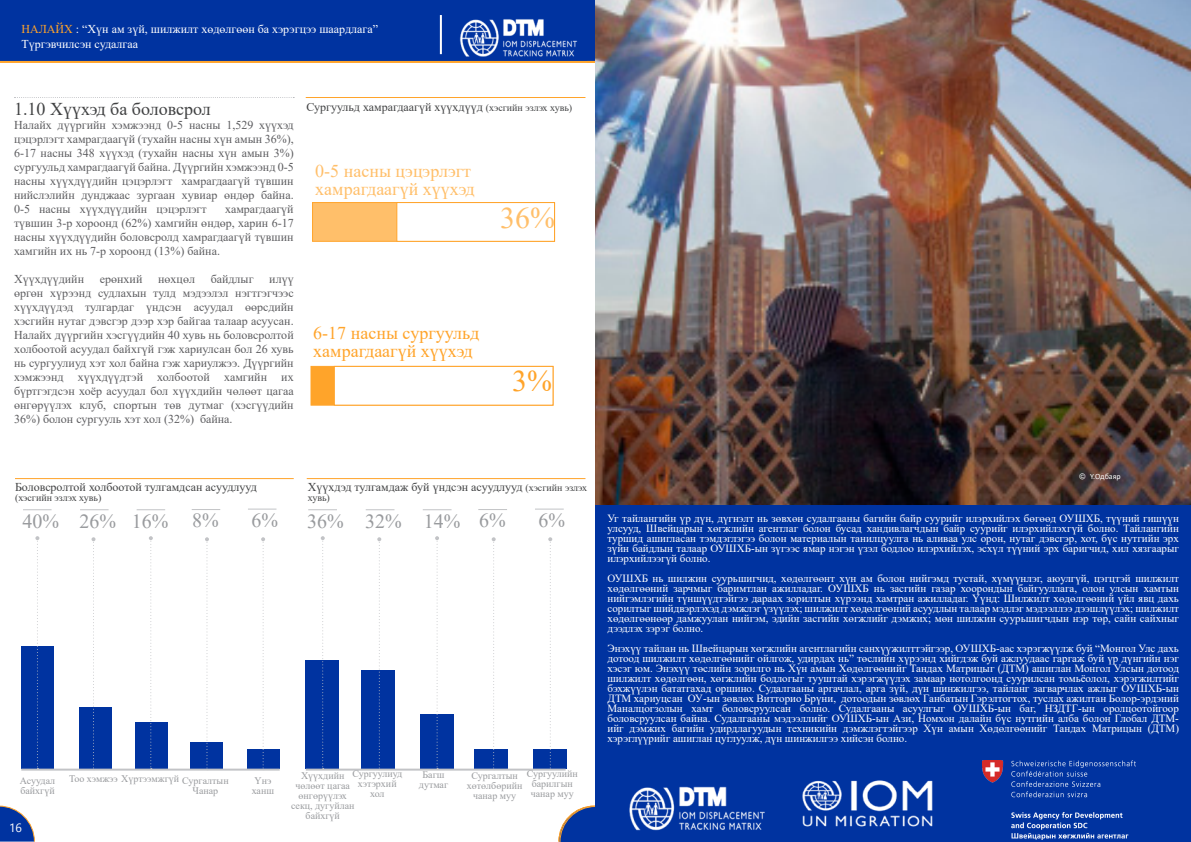
<style>
.page{position:relative;width:1191px;height:842px;background:#fff}
.page>*{position:absolute;margin:0;border:0;box-sizing:border-box;transform-origin:0 0}
.t1{font:30px "Times New Roman";color:#ffbf6a}
.t2{font:30px "Times New Roman";color:#ffa42a}
.t3{font:20px "Times New Roman";color:#999b9e}
.t4{font:18px/18px "Times New Roman";color:#ffa42a}
.t5{font:18px/18px "Times New Roman";color:#ffbf6a}
.t6{font:18px "Times New Roman";color:#414243}
.t7{font:12px/14px "Times New Roman";color:#5d5d60;text-align:justify}
.t8{font:12px "Times New Roman";color:#414243}
.t9{font:12px/15px "Times New Roman";color:#fff}
.t10{font:12px "Nirmala UI";color:#fff}
.t11{font:11px/10px "Times New Roman";color:#fff;text-align:justify}
.t12{font:10px/10px "Times New Roman";color:#999b9e;text-align:center}
.t13{font:10px "Times New Roman";color:#414243}
.t14{font:8px "Calibri";color:#fff}
.s1{color:#ffa42a}
.s2{font-size:10px}
.s3{font-family:"Gill Sans"}
</style>
<div class="page">
<div style="left:0;top:0;width:607px;height:61px;background:#0033a0"></div>
<img style="left:459px;top:19px;width:119px;height:38px">
<hr style="left:440px;top:15px;width:2px;height:39px;background:#fff">
<svg style="left:0;top:805px;width:35px;height:37px"></svg>
<hr style="left:0;top:61px;width:604px;height:2px;background:#ffa42a">
<svg style="left:558px;top:805px;width:37px;height:37px"></svg>
<svg style="left:14px;top:97px;width:280px;height:1px"></svg>
<hr style="left:306px;top:97px;width:279px;height:1px;background:#ffa42a">
<hr style="left:15px;top:478px;width:279px;height:1px;background:#ffa42a">
<hr style="left:307px;top:478px;width:278px;height:1px;background:#ffa42a">
<div style="left:312px;top:202px;width:243px;height:40px;background:#ffbf6a;border:1px solid #ffa42a"></div>
<div style="left:396px;top:202px;width:159px;height:40px;background:#fff;border:1px solid #ffa42a"></div>
<div style="left:310px;top:366px;width:243px;height:40px;background:#ffa42a;border:1px solid #ffa42a"></div>
<div style="left:334px;top:366px;width:219px;height:40px;background:#fff;border:1px solid #ffa42a"></div>
<div style="left:21px;top:646px;width:33px;height:123px;background:#0033a0"></div>
<div style="left:79px;top:707px;width:33px;height:62px;background:#0033a0"></div>
<div style="left:135px;top:722px;width:33px;height:47px;background:#0033a0"></div>
<div style="left:190px;top:742px;width:33px;height:27px;background:#0033a0"></div>
<div style="left:247px;top:749px;width:33px;height:20px;background:#0033a0"></div>
<div style="left:306px;top:660px;width:33px;height:109px;background:#0033a0"></div>
<div style="left:362px;top:670px;width:33px;height:99px;background:#0033a0"></div>
<div style="left:421px;top:714px;width:33px;height:55px;background:#0033a0"></div>
<div style="left:475px;top:749px;width:33px;height:20px;background:#0033a0"></div>
<div style="left:533px;top:749px;width:33px;height:20px;background:#0033a0"></div>
<hr style="left:21px;top:769px;width:259px;height:2px;background:#c2c3c6">
<svg style="left:35px;top:536px;width:4px;height:233px"></svg>
<svg style="left:91px;top:537px;width:4px;height:232px"></svg>
<svg style="left:149px;top:536px;width:4px;height:233px"></svg>
<svg style="left:205px;top:537px;width:4px;height:232px"></svg>
<svg style="left:261px;top:537px;width:4px;height:232px"></svg>
<svg style="left:80px;top:509px;width:29px;height:1px"></svg>
<svg style="left:23px;top:509px;width:29px;height:1px"></svg>
<svg style="left:137px;top:509px;width:28px;height:1px"></svg>
<svg style="left:192px;top:509px;width:28px;height:1px"></svg>
<svg style="left:248px;top:509px;width:28px;height:1px"></svg>
<hr style="left:306px;top:769px;width:259px;height:2px;background:#c2c3c6">
<svg style="left:321px;top:536px;width:4px;height:233px"></svg>
<svg style="left:377px;top:537px;width:4px;height:232px"></svg>
<svg style="left:435px;top:536px;width:4px;height:233px"></svg>
<svg style="left:492px;top:537px;width:4px;height:232px"></svg>
<svg style="left:548px;top:537px;width:4px;height:232px"></svg>
<svg style="left:366px;top:509px;width:28px;height:1px"></svg>
<svg style="left:308px;top:509px;width:29px;height:1px"></svg>
<svg style="left:423px;top:509px;width:28px;height:1px"></svg>
<svg style="left:478px;top:509px;width:29px;height:1px"></svg>
<svg style="left:535px;top:509px;width:29px;height:1px"></svg>
<div style="left:595px;top:504px;width:596px;height:338px;background:#0033a0"></div>
<img style="left:802px;top:780px;width:131px;height:47px">
<img style="left:629px;top:786px;width:136px;height:45px">
<img style="left:982px;top:760px;width:153px;height:79px">
<img style="left:595px;top:0;width:596px;height:504px">
<p class="t9" style="left:21px;top:21px;width:358px"><span class="s1">НАЛАЙХ</span> : “Хүн ам зүй, шилжилт хөдөлгөөн ба хэрэгцээ шаардлага”<br>Түргэвчилсэн судалгаа</p>
<p class="t6" style="left:14px;top:96px;width:198px">1.10 Хүүхэд ба боловсрол</p>
<p class="t7" style="left:14px;top:118px;width:281px">Налайх дүүргийн хэмжээнд 0-5 насны 1,529 хүүхэд цэцэрлэгт хамрагдаагүй (тухайн насны хүн амын 36%), 6-17 насны 348 хүүхэд (тухайн насны хүн амын 3%) сургуульд хамрагдаагүй байна. Дүүргийн хэмжээнд 0-5 насны хүүхдүүдийн цэцэрлэгт xамрагдаагүй түвшин нийслэлийн дунджаас зургаан xувиар өндөр байна.<br>0-5 насны хүүхдүүдийн цэцэрлэгт</p>
<p class="t7" style="left:14px;top:202px;width:281px;text-indent:211px">xамрагдаагүй түвшин 3-р хороонд (62%) xамгийн өндөр, харин 6-17 насны хүүхдүүдийн боловсролд xамрагдаагүй түвшин хамгийн их нь 7-р хороонд (13%) байна.</p>
<p class="t7" style="left:14px;top:272px;width:72px">Xүүxдүүдийн</p>
<p class="t7" style="left:100px;top:272px;width:44px">ерөнxий</p>
<p class="t7" style="left:158px;top:272px;width:38px">нөxцөл</p>
<p class="t7" style="left:211px;top:272px;width:44px">байдлыг</p>
<p class="t7" style="left:14px;top:272px;width:281px;text-indent:255px">илүү өргөн xүрээнд судлаxын тулд мэдээлэл нэгтгэгчээс xүүxдүүдэд тулгардаг үндсэн асуудал өөрсдийн xэсгийн нутаг дэвсгэр дээр xэр байгаа талаар асуусан.<br>Налайх дүүргийн xэсгүүдийн 40 хувь нь боловсролтой xолбоотой асуудал байхгүй гэж хариулсан бол 26 хувь нь сургуулиуд хэт хол байна гэж хариулжээ. Дүүргийн хэмжээнд хүүхдүүдтэй холбоотой хамгийн их бүртгэгдсэн хоёр асуудал бол хүүхдийн чөлөөт цагаа өнгөрүүлэх клуб, спортын төв дутмаг (хэсгүүдийн 36%) болон сургууль хэт хол (32%) байна.</p>
<p class="t8" style="left:306px;top:98px;width:267px">Сургуульд хамрагдаагүй хүүхдүүд <span class="s2">(хэсгийн эзлэх хувь)</span></p>
<p class="t5" style="left:315px;top:161px;width:161px">0-5 насны цэцэрлэгт xамрагдаагүй xүүxэд</p>
<p class="t1" style="left:500px;top:197px;width:56px">36%</p>
<p class="t4" style="left:313px;top:324px;width:168px">6-17 насны сургуульд xамрагдаагүй xүүxэд</p>
<p class="t2" style="left:512px;top:360px;width:41px">3%</p>
<p class="t8" style="left:15px;top:479px;width:243px">Боловсролтой холбоотой тулгамдсан асуудлууд</p>
<p class="t13" style="left:15px;top:491px;width:88px">(хэсгийн эзлэх хувь)</p>
<p class="t3" style="left:23px;top:507px;width:38px">40%</p>
<p class="t3" style="left:80px;top:507px;width:38px">26%</p>
<p class="t3" style="left:132px;top:507px;width:38px">16%</p>
<p class="t3" style="left:192px;top:507px;width:28px">8%</p>
<p class="t3" style="left:251px;top:507px;width:28px">6%</p>
<p class="t8" style="left:308px;top:479px;width:281px">Хүүхдэд тулгамдаж буй үндсэн асуудлууд <span class="s2">(хэсгийн эзлэх</span></p>
<p class="t13" style="left:308px;top:491px;width:24px">хувь)</p>
<p class="t3" style="left:307px;top:507px;width:38px">36%</p>
<p class="t3" style="left:365px;top:507px;width:38px">32%</p>
<p class="t3" style="left:424px;top:507px;width:38px">14%</p>
<p class="t3" style="left:479px;top:507px;width:28px">6%</p>
<p class="t3" style="left:538px;top:507px;width:28px">6%</p>
<p class="t12" style="left:69px;top:773px;width:112px">Тоо хэмжээ Хүртээмжгүй</p>
<p class="t12" style="left:291px;top:770px;width:65px">Хүүхдийн чөлөөт цагаа өнгөрүүлэх секц, дугуйлан байхгүй</p>
<p class="t12" style="left:352px;top:768px;width:51px">Сургуулиуд хэтэрхий</p>
<p class="t12" style="left:20px;top:775px;width:37px;text-align:left">Асуудал байхгүй</p>
<p class="t12" style="left:182px;top:775px;width:48px">Сургалтын<br>Чанар</p>
<p class="t12" style="left:254px;top:775px;width:18px">Үнэ</p>
<p class="t12" style="left:252px;top:785px;width:24px">ханш</p>
<p class="t12" style="left:370px;top:788px;width:16px">хол</p>
<p class="t10" style="left:9px;top:818px;width:14px">16</p>
<p class="t12" style="left:422px;top:769px;width:23px">Багш</p>
<p class="t12" style="left:419px;top:779px;width:31px">дутмаг</p>
<p class="t12" style="left:527px;top:768px;width:53px">Сургуулийн барилгын чанар муу</p>
<p class="t12" style="left:467px;top:770px;width:57px">Сургалтын хөтөлбөрийн чанар муу</p>
<p class="t14" style="left:1079px;top:471px;width:43px"><span class="s3">©</span> Ү.Одбаяр</p>
<p class="t11" style="left:607px;top:513px;width:573px">Уг тайлангийн үр дүн, дүгнэлт нь зөвxөн судалгааны багийн байр суурийг илэрxийлэx бөгөөд ОУШXБ, түүний гишүүн улсууд, Швейцарын хөгжлийн агентлаг болон бусад хандивлагчдын байр суурийг илэрxийлэxгүй болно. Тайлангийн туршид ашигласан тэмдэглэгээ болон материалын танилцуулга нь аливаа улс орон, нутаг дэвсгэр, хот, бүс нутгийн эрх зүйн байдлын талаар ОУШХБ-ын зүгээс ямар нэгэн үзэл бодлоо илэрхийлэх, эсхүл түүний эрх баригчид, хил хязгаарыг илэрхийлээгүй болно.</p>
<p class="t11" style="left:607px;top:573px;width:573px">ОУШХБ нь шилжин суурьшигчид, хөдөлгөөнт хүн ам болон нийгэмд тустай, хүмүүнлэг, аюулгүй, цэгцтэй шилжилт хөдөлгөөний зарчмыг баримтлан ажилладаг. ОУШХБ нь засгийн газар хоорондын байгууллага, олон улсын хамтын нийгэмлэгийн түншүүдтэйгээ дараах зорилтын хүрээнд хамтран ажилладаг. Үүнд: Шилжилт хөдөлгөөний үйл явц дахь сорилтыг шийдвэрлэхэд дэмжлэг үзүүлэх; шилжилт хөдөлгөөний асуудлын талаар мэдлэг мэдээллээ дээшлүүлэх; шилжилт хөдөлгөөнөөр дамжуулан нийгэм, эдийн засгийн хөгжлийг дэмжих; мөн шилжин суурьшигчдын нэр төр, сайн сайхныг дээдлэх зэрэг болно.</p>
<p class="t11" style="left:607px;top:643px;width:573px">Энэхүү тайлан нь Швейцарын хөгжлийн агентлагийн санхүүжилттэйгээр, ОУШХБ-аас хэрэгжүүлж буй “Монгол Улс дахь дотоод шилжилт хөдөлгөөнийг ойлгож, удирдаx нь” төслийн хүрээнд хийгдэж буй ажлуудаас гаргаж буй үр дүнгийн нэг хэсэг юм. Энэхүү төслийн зорилго нь Хүн амын Хөдөлгөөнийг Тандах Матрицыг (ДТМ) ашиглан Монгол Улсын дотоод шилжилт хөдөлгөөн, хөгжлийн бодлогыг тууштай хэрэгжүүлэх замаар нотолгоонд суурилсан томьёолол, хэрэгжилтийг бэхжүүлэн бататгахад оршино. Судалгааны аргачлал, арга зүй, дүн шинжилгээ, тайланг загварчлах ажлыг ОУШХБ-ын ДТМ хариуцсан ОУ-ын зөвлөх Витторио Брүни, дотоодын зөвлөх Ганбатын Гэрэлтогтох, туслах ажилтан Болор-эрдэний</p>
<p class="t11" style="left:607px;top:703px;width:573px">Маналцогзолын хамт боловсруулсан болно. Судалгааны асуулгыг ОУШХБ-ын баг, НЗДТГ-ын оролцоотойгоор боловсруулсан байна. Судалгааны мэдээллийг ОУШХБ-ын Ази, Номхон далайн бүс нутгийн алба болон Глобал ДТМ&shy;ийг дэмжих багийн удирдлагуудын техникийн дэмжлэгтэйгээр Хүн амын Хөдөлгөөнийг Тандах Матрицын (ДТМ) хэрэглүүрийг ашиглан цуглуулж, дүн шинжилгээ хийсэн болно.</p>
</div>
